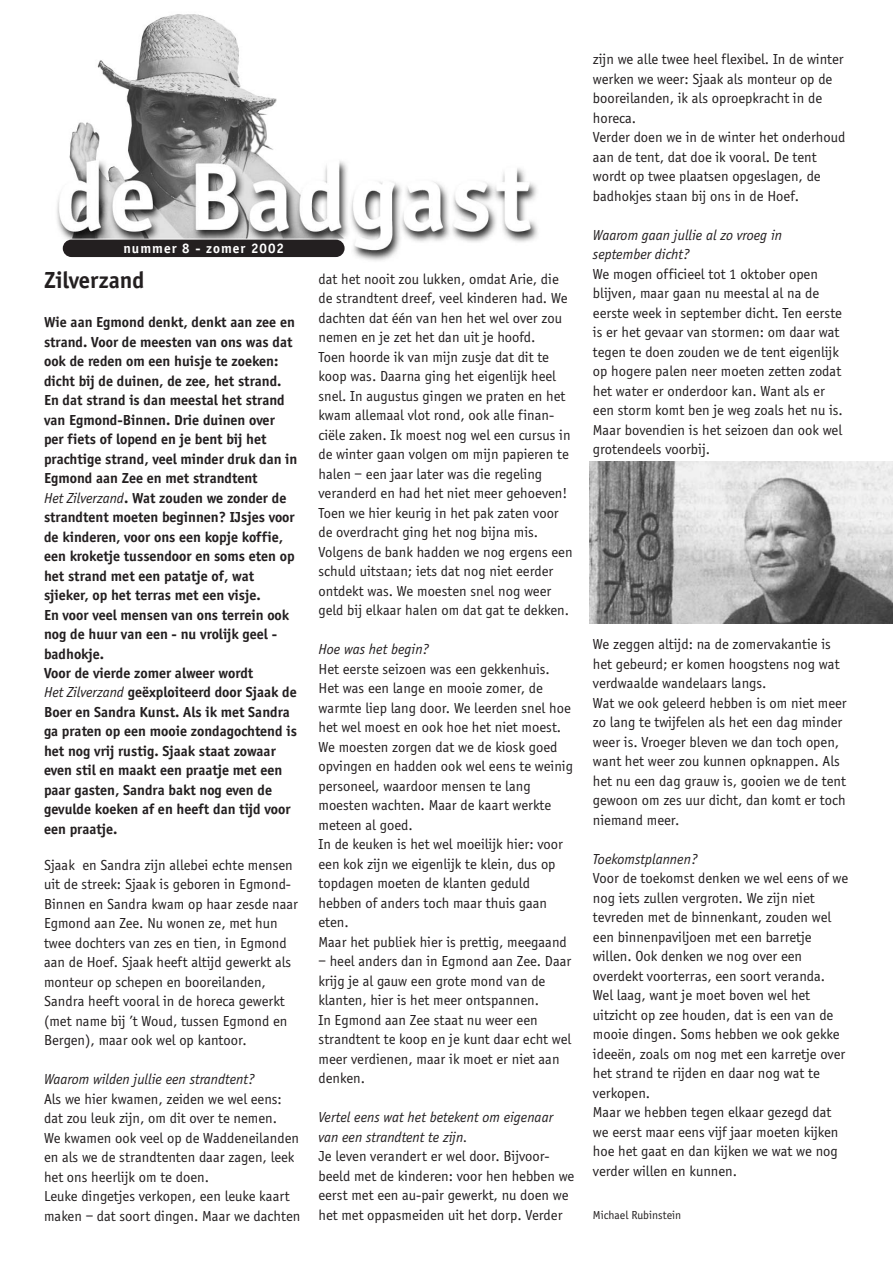
<style>
.page{position:relative;width:893px;height:1263px;background:#fff}
.page>*{position:absolute;margin:0;border:0;box-sizing:border-box;transform-origin:0 0}
.t1{font:700 24px "Officina Sans";color:#231f20}
.t2{font:15px/19.5px "Officina Sans";color:#231f20}
.t3{font:700 15px/19.5px "Officina Sans";color:#231f20}
.t4{font:italic 15px/19.5px "Officina Sans";color:#231f20}
.t5{font:700 14.25px "Officina Sans";letter-spacing:.075em;color:#fff}
.t6{font:12px "Officina Sans";color:#231f20}
.s1{font-weight:400;font-style:italic}
</style>
<div class="page">
<img style="left:57px;top:14px;width:481px;height:247px">
<div style="left:63px;top:240px;width:281px;height:17px;background:#231f20;border-radius:9px"></div>
<img style="left:590px;top:461px;width:302px;height:162px">
<p class="t5" style="left:123px;top:242px;width:162px">nummer 8 - zomer 2002</p>
<h1 class="t1" style="left:44px;top:271px;width:102px">Zilverzand</h1>
<p class="t3" style="left:44px;top:313px;width:255px">Wie aan Egmond denkt, denkt aan zee en strand. Voor de meesten van ons was dat ook de reden om een huisje te zoeken: dicht bij de duinen, de zee, het strand.<br>En dat strand is dan meestal het strand van Egmond-Binnen. Drie duinen over per fiets of lopend en je bent bij het prachtige strand, veel minder druk dan in Egmond aan Zee en met strandtent<br><span class="s1">Het Zilverzand</span>. Wat zouden we zonder de strandtent moeten beginnen? IJsjes voor de kinderen, voor ons een kopje koffie, een kroketje tussendoor en soms eten op het strand met een patatje of, wat sjieker, op het terras met een visje.<br>En voor veel mensen van ons terrein ook nog de huur van een - nu vrolijk geel - badhokje.<br>Voor de vierde zomer alweer wordt<br><span class="s1">Het Zilverzand</span> geëxploiteerd door Sjaak de Boer en Sandra Kunst. Als ik met Sandra ga praten op een mooie zondagochtend is het nog vrij rustig. Sjaak staat zowaar even stil en maakt een praatje met een paar gasten, Sandra bakt nog even de gevulde koeken af en heeft dan tijd voor een praatje.</p>
<p class="t2" style="left:44px;top:856px;width:255px">Sjaak en Sandra zijn allebei echte mensen uit de streek: Sjaak is geboren in Egmond-Binnen en Sandra kwam op haar zesde naar Egmond aan Zee. Nu wonen ze, met hun twee dochters van zes en tien, in Egmond aan de Hoef. Sjaak heeft altijd gewerkt als monteur op schepen en booreilanden, Sandra heeft vooral in de horeca gewerkt (met name bij ’t Woud, tussen Egmond en Bergen), maar ook wel op kantoor.</p>
<p class="t4" style="left:44px;top:1071px;width:212px">Waarom wilden jullie een strandtent?</p>
<p class="t2" style="left:44px;top:1090px;width:258px">Als we hier kwamen, zeiden we wel eens: dat zou leuk zijn, om dit over te nemen.<br>We kwamen ook veel op de Waddeneilanden en als we de strandtenten daar zagen, leek het ons heerlijk om te doen.<br>Leuke dingetjes verkopen, een leuke kaart maken – dat soort dingen. Maar we dachten</p>
<p class="t2" style="left:318px;top:270px;width:255px">dat het nooit zou lukken, omdat Arie, die de strandtent dreef, veel kinderen had. We dachten dat één van hen het wel over zou nemen en je zet het dan uit je hoofd.<br>Toen hoorde ik van mijn zusje dat dit te koop was. Daarna ging het eigenlijk heel snel. In augustus gingen we praten en het kwam allemaal vlot rond, ook alle finan&shy;ciële zaken. Ik moest nog wel een cursus in de winter gaan volgen om mijn papieren te halen – een jaar later was die regeling veranderd en had het niet meer gehoeven!<br>Toen we hier keurig in het pak zaten voor de overdracht ging het nog bijna mis.<br>Volgens de bank hadden we nog ergens een schuld uitstaan; iets dat nog niet eerder ontdekt was. We moesten snel nog weer geld bij elkaar halen om dat gat te dekken.</p>
<p class="t4" style="left:318px;top:641px;width:112px">Hoe was het begin?</p>
<p class="t2" style="left:318px;top:660px;width:256px">Het eerste seizoen was een gekkenhuis.<br>Het was een lange en mooie zomer, de warmte liep lang door. We leerden snel hoe het wel moest en ook hoe het niet moest.<br>We moesten zorgen dat we de kiosk goed opvingen en hadden ook wel eens te weinig personeel, waardoor mensen te lang moesten wachten. Maar de kaart werkte meteen al goed.<br>In de keuken is het wel moeilijk hier: voor een kok zijn we eigenlijk te klein, dus op topdagen moeten de klanten geduld hebben of anders toch maar thuis gaan eten.<br>Maar het publiek hier is prettig, meegaand</p>
<p class="t2" style="left:318px;top:953px;width:254px">– heel anders dan in Egmond aan Zee. Daar krijg je al gauw een grote mond van de klanten, hier is het meer ontspannen.<br>In Egmond aan Zee staat nu weer een strandtent te koop en je kunt daar echt wel meer verdienen, maar ik moet er niet aan denken.</p>
<p class="t4" style="left:318px;top:1109px;width:236px">Vertel eens wat het betekent om eigenaar van een strandtent te zijn.</p>
<p class="t2" style="left:318px;top:1148px;width:257px">Je leven verandert er wel door. Bijvoor&shy;beeld met de kinderen: voor hen hebben we eerst met een au-pair gewerkt, nu doen we het met oppasmeiden uit het dorp. Verder</p>
<p class="t2" style="left:593px;top:51px;width:254px">zijn we alle twee heel flexibel. In de winter werken we weer: Sjaak als monteur op de booreilanden, ik als oproepkracht in de horeca.<br>Verder doen we in de winter het onderhoud aan de tent, dat doe ik vooral. De tent wordt op twee plaatsen opgeslagen, de badhokjes staan bij ons in de Hoef.</p>
<p class="t4" style="left:593px;top:226px;width:191px">Waarom gaan jullie al zo vroeg in september dicht?</p>
<p class="t2" style="left:593px;top:265px;width:251px">We mogen officieel tot 1 oktober open blijven, maar gaan nu meestal al na de eerste week in september dicht. Ten eerste is er het gevaar van stormen: om daar wat tegen te doen zouden we de tent eigenlijk op hogere palen neer moeten zetten zodat het water er onderdoor kan. Want als er een storm komt ben je weg zoals het nu is.<br>Maar bovendien is het seizoen dan ook wel grotendeels voorbij.</p>
<p class="t2" style="left:593px;top:636px;width:255px">We zeggen altijd: na de zomervakantie is het gebeurd; er komen hoogstens nog wat verdwaalde wandelaars langs.<br>Wat we ook geleerd hebben is om niet meer zo lang te twijfelen als het een dag minder weer is. Vroeger bleven we dan toch open, want het weer zou kunnen opknappen. Als het nu een dag grauw is, gooien we de tent gewoon om zes uur dicht, dan komt er toch niemand meer.</p>
<p class="t4" style="left:593px;top:850px;width:106px">Toekomstplannen?</p>
<p class="t2" style="left:593px;top:870px;width:257px">Voor de toekomst denken we wel eens of we nog iets zullen vergroten. We zijn niet tevreden met de binnenkant, zouden wel een binnenpaviljoen met een barretje willen. Ook denken we nog over een overdekt voorterras, een soort veranda.<br>Wel laag, want je moet boven wel het uitzicht op zee houden, dat is een van de mooie dingen. Soms hebben we ook gekke ideeën, zoals om nog met een karretje over het strand te rijden en daar nog wat te verkopen.<br>Maar we hebben tegen elkaar gezegd dat we eerst maar eens vijf jaar moeten kijken hoe het gaat en dan kijken we wat we nog verder willen en kunnen.</p>
<p class="t6" style="left:593px;top:1210px;width:90px">Michael Rubinstein</p>
</div>
